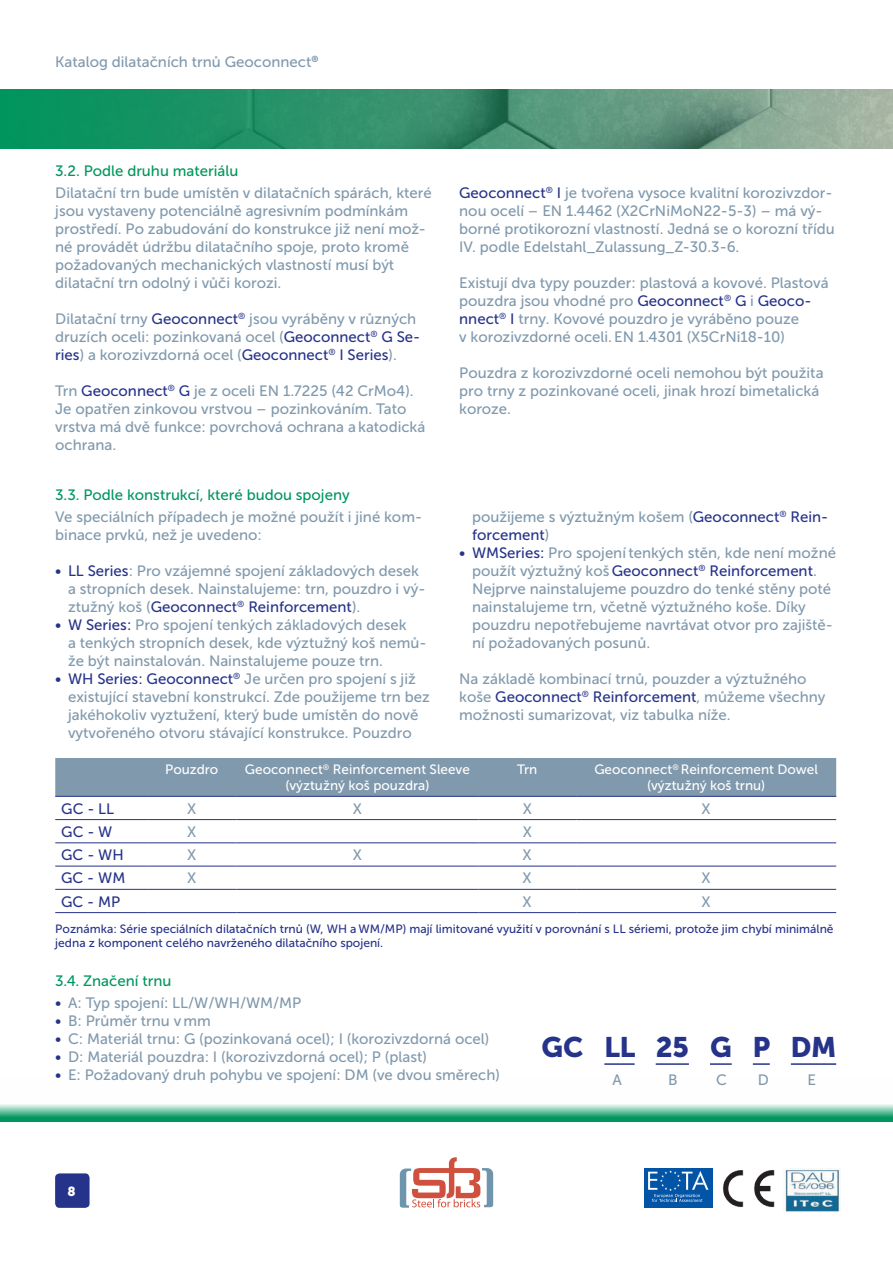
<style>
.page{position:relative;width:893px;height:1263px;background:#fff}
.page>*{position:absolute;margin:0;border:0;box-sizing:border-box;transform-origin:0 0}
.t1{font:28.05px "Museo Sans Cyrl 900";color:#26338a}
.t2{font:15px/18px "Museo Sans 500";color:#8099ad}
.t3{font:15px "Museo Sans 500";color:#00965e}
.t4{font:15px "Museo Sans 500";color:#26338a}
.t5{font:13.5px/16.2px "Museo Sans 500";color:#fff;text-align:center}
.t6{font:13.2px "Museo Sans Cyrl 900";color:#fff}
.t7{font:12px/14.4px "Museo Sans 500";color:#26338a}
.s1{color:#26338a}
</style>
<div class="page">
<svg style="left:0;top:89px;width:893px;height:60px;background:#459675"></svg>
<svg style="left:400px;top:1157px;width:93px;height:51px"></svg>
<svg style="left:0;top:1104px;width:893px;height:18px;background:#5cbb98"></svg>
<img style="left:722px;top:1170px;width:53px;height:38px">
<img style="left:784px;top:1168px;width:56px;height:44px">
<div style="left:644px;top:1168px;width:68px;height:40px;background:#0154a6"></div>
<svg style="left:648px;top:1170px;width:60px;height:32px"></svg>
<div style="left:55px;top:758px;width:781px;height:38px;background:#8099ad"></div>
<hr style="left:55px;top:796px;width:92px;height:1px;background:#26338a">
<hr style="left:147px;top:796px;width:89px;height:1px;background:#26338a">
<hr style="left:236px;top:796px;width:242px;height:1px;background:#26338a">
<hr style="left:478px;top:796px;width:98px;height:1px;background:#26338a">
<hr style="left:576px;top:796px;width:260px;height:1px;background:#26338a">
<hr style="left:55px;top:819px;width:92px;height:1px;background:#26338a">
<hr style="left:147px;top:819px;width:89px;height:1px;background:#26338a">
<hr style="left:236px;top:819px;width:242px;height:1px;background:#26338a">
<hr style="left:478px;top:819px;width:98px;height:1px;background:#26338a">
<hr style="left:576px;top:819px;width:260px;height:1px;background:#26338a">
<hr style="left:55px;top:842px;width:92px;height:1px;background:#26338a">
<hr style="left:147px;top:842px;width:89px;height:1px;background:#26338a">
<hr style="left:236px;top:842px;width:242px;height:1px;background:#26338a">
<hr style="left:478px;top:842px;width:98px;height:1px;background:#26338a">
<hr style="left:576px;top:842px;width:260px;height:1px;background:#26338a">
<hr style="left:55px;top:866px;width:92px;height:1px;background:#26338a">
<hr style="left:147px;top:866px;width:89px;height:1px;background:#26338a">
<hr style="left:236px;top:866px;width:242px;height:1px;background:#26338a">
<hr style="left:478px;top:866px;width:98px;height:1px;background:#26338a">
<hr style="left:576px;top:866px;width:260px;height:1px;background:#26338a">
<hr style="left:55px;top:889px;width:92px;height:1px;background:#26338a">
<hr style="left:147px;top:889px;width:89px;height:1px;background:#26338a">
<hr style="left:236px;top:889px;width:242px;height:1px;background:#26338a">
<hr style="left:478px;top:889px;width:98px;height:1px;background:#26338a">
<hr style="left:576px;top:889px;width:260px;height:1px;background:#26338a">
<hr style="left:55px;top:912px;width:92px;height:1px;background:#26338a">
<hr style="left:147px;top:912px;width:89px;height:1px;background:#26338a">
<hr style="left:236px;top:912px;width:242px;height:1px;background:#26338a">
<hr style="left:478px;top:912px;width:98px;height:1px;background:#26338a">
<hr style="left:576px;top:912px;width:260px;height:1px;background:#26338a">
<hr style="left:604px;top:1063px;width:31px;height:2px;background:#26338a">
<hr style="left:656px;top:1063px;width:33px;height:2px;background:#26338a">
<hr style="left:710px;top:1063px;width:22px;height:2px;background:#26338a">
<svg style="left:753px;top:1063px;width:17px;height:2px"></svg>
<hr style="left:791px;top:1063px;width:45px;height:2px;background:#26338a">
<div style="left:54px;top:1172px;width:37px;height:37px;background:#26338a;border-radius:5px"></div>
<div style="left:53px;top:1171px;width:39px;height:39px;border:2px solid #fff;border-radius:5px"></div>
<p class="t2" style="left:55px;top:52px;width:265px">Katalog dilatačních trnů Geoconnect<sup>®</sup></p>
<p class="t3" style="left:55px;top:162px;width:185px">3.2. Podle druhu materiálu</p>
<p class="t2" style="left:55px;top:184px;width:378px">Dilatační trn bude umístěn v dilatačních spárách, které jsou vystaveny potenciálně agresivním podmínkám prostředí. Po zabudování do konstrukce již není mož&shy;né provádět údržbu dilatačního spoje, proto kromě požadovaných mechanických vlastností musí být dilatační trn odolný i vůči korozi.</p>
<p class="t2" style="left:55px;top:310px;width:367px">Dilatační trny <span class="s1">Geoconnect</span><sup>®</sup> jsou vyráběny v různých druzích oceli: pozinkovaná ocel (<span class="s1">Geoconnect</span><sup>®</sup> <span class="s1">G Se&shy;ries</span>) a korozivzdorná ocel (<span class="s1">Geoconnect</span><sup>®</sup> <span class="s1">I Series</span>).</p>
<p class="t2" style="left:55px;top:382px;width:372px">Trn <span class="s1">Geoconnect</span><sup>®</sup> <span class="s1">G</span> je z oceli EN 1.7225 (42 CrMo4).<br>Je opatřen zinkovou vrstvou – pozinkováním. Tato vrstva má dvě funkce: povrchová ochrana a katodická ochrana.</p>
<p class="t3" style="left:55px;top:486px;width:296px">3.3. Podle konstrukcí, které budou spojeny</p>
<p class="t2" style="left:55px;top:508px;width:368px">Ve speciálních případech je možné použít i jiné kom&shy;binace prvků, než je uvedeno:</p>
<p class="t2" style="left:68px;top:562px;width:359px;text-indent:-13px"><span class="s1">• LL Series</span>: Pro vzájemné spojení základových desek a stropních desek. Nainstalujeme: trn, pouzdro i vý&shy;ztužný koš (<span class="s1">Geoconnect</span><sup>®</sup> <span class="s1">Reinforcement</span>).</p>
<p class="t2" style="left:68px;top:616px;width:360px;text-indent:-13px"><span class="s1">• W Series:</span> Pro spojení tenkých základových desek<br>a tenkých stropních desek, kde výztužný koš nemů&shy;že být nainstalován. Nainstalujeme pouze trn.</p>
<p class="t2" style="left:68px;top:670px;width:363px;text-indent:-13px"><span class="s1">• WH Series: Geoconnect</span><sup>®</sup> Je určen pro spojení s již existující stavební konstrukcí. Zde použijeme trn bez jakéhokoliv vyztužení, který bude umístěn do nově vytvořeného otvoru stávající konstrukce. Pouzdro</p>
<p class="t2" style="left:459px;top:184px;width:377px"><span class="s1">Geoconnect</span><sup>®</sup> <span class="s1">I</span> je tvořena vysoce kvalitní korozivzdor&shy;nou ocelí – EN 1.4462 (X2CrNiMoN22-5-3) – má vý&shy;borné protikorozní vlastností. Jedná se o korozní třídu IV. podle Edelstahl_Zulassung_Z-30.3-6.</p>
<p class="t2" style="left:459px;top:274px;width:371px">Existují dva typy pouzder: plastová a kovové. Plastová pouzdra jsou vhodné pro <span class="s1">Geoconnect</span><sup>®</sup> <span class="s1">G</span> i <span class="s1">Geoco&shy;nnect</span><sup>®</sup> <span class="s1">I</span> trny. Kovové pouzdro je vyráběno pouze<br>v korozivzdorné oceli. EN 1.4301 (X5CrNi18-10)</p>
<p class="t2" style="left:459px;top:364px;width:366px">Pouzdra z korozivzdorné oceli nemohou být použita pro trny z pozinkované oceli, jinak hrozí bimetalická koroze.</p>
<p class="t2" style="left:472px;top:508px;width:358px">použijeme s výztužným košem (<span class="s1">Geoconnect</span><sup>®</sup> <span class="s1">Rein&shy;forcement</span>)</p>
<p class="t2" style="left:472px;top:544px;width:366px;text-indent:-13px"><span class="s1">• WMSeries:</span> Pro spojenítenkých stěn, kde není možné použít výztužný koš<span class="s1">Geoconnect</span><sup>®</sup> <span class="s1">Reinforcement</span>.<br>Nejprve nainstalujeme pouzdro do tenké stěny poté nainstalujeme trn, včetně výztužného koše. Díky pouzdru nepotřebujeme navrtávat otvor pro zajiště&shy;ní požadovaných posunů.</p>
<p class="t2" style="left:459px;top:670px;width:368px">Na základě kombinací trnů, pouzder a výztužného koše <span class="s1">Geoconnect</span><sup>®</sup> <span class="s1">Reinforcement</span>, můžeme všechny možnosti sumarizovat, viz tabulka níže.</p>
<p class="t5" style="left:165px;top:761px;width:55px">Pouzdro</p>
<p class="t5" style="left:245px;top:761px;width:226px">Geoconnect<sup>®</sup> Reinforcement Sleeve (výztužný koš pouzdra)</p>
<p class="t5" style="left:517px;top:761px;width:21px">Trn</p>
<p class="t5" style="left:594px;top:761px;width:225px">Geoconnect<sup>®</sup> Reinforcement Dowel (výztužný koš trnu)</p>
<p class="t4" style="left:61px;top:800px;width:54px">GC - LL</p>
<p class="t2" style="left:187px;top:799px;width:11px">X</p>
<p class="t2" style="left:353px;top:799px;width:11px">X</p>
<p class="t2" style="left:523px;top:799px;width:11px">X</p>
<p class="t2" style="left:702px;top:799px;width:11px">X</p>
<p class="t4" style="left:61px;top:823px;width:53px">GC - W</p>
<p class="t2" style="left:187px;top:823px;width:11px">X</p>
<p class="t2" style="left:523px;top:823px;width:11px">X</p>
<p class="t4" style="left:61px;top:847px;width:64px">GC - WH</p>
<p class="t2" style="left:187px;top:846px;width:11px">X</p>
<p class="t2" style="left:353px;top:846px;width:11px">X</p>
<p class="t2" style="left:523px;top:846px;width:11px">X</p>
<p class="t4" style="left:61px;top:870px;width:66px">GC - WM</p>
<p class="t2" style="left:187px;top:869px;width:11px">X</p>
<p class="t2" style="left:523px;top:869px;width:11px">X</p>
<p class="t2" style="left:701px;top:869px;width:11px">X</p>
<p class="t4" style="left:61px;top:893px;width:61px">GC - MP</p>
<p class="t2" style="left:523px;top:892px;width:11px">X</p>
<p class="t2" style="left:701px;top:892px;width:11px">X</p>
<p class="t7" style="left:55px;top:921px;width:780px">Poznámka: Série speciálních dilatačních trnů (W, WH aWM/MP) mají limitované využití v porovnání s LL sériemi, protože jim chybí minimálně jedna z komponent celého navrženého dilatačního spojení.</p>
<p class="t3" style="left:55px;top:972px;width:118px">3.4. Značení trnu</p>
<p class="t2" style="left:55px;top:994px;width:248px"><span class="s1">•</span> A: Typ spojení: LL/W/WH/WM/MP</p>
<p class="t2" style="left:55px;top:1012px;width:157px"><span class="s1">•</span> B: Průměr trnu vmm</p>
<p class="t2" style="left:55px;top:1030px;width:436px"><span class="s1">•</span> C: Materiál trnu: G (pozinkovaná ocel); I (korozivzdorná ocel)</p>
<p class="t2" style="left:55px;top:1048px;width:373px"><span class="s1">•</span> D: Materiál pouzdra: I (korozivzdorná ocel); P (plast)</p>
<p class="t2" style="left:55px;top:1066px;width:446px"><span class="s1">•</span> E: Požadovaný druh pohybu ve spojení: DM (ve dvou směrech)</p>
<p class="t6" style="left:68px;top:1183px;width:10px">8</p>
<h1 class="t1" style="left:541px;top:1031px;width:296px">GC LL 25 G P DM</h1>
<p class="t2" style="left:612px;top:1070px;width:11px">A</p>
<p class="t2" style="left:668px;top:1070px;width:11px">B</p>
<p class="t2" style="left:716px;top:1070px;width:12px">C</p>
<p class="t2" style="left:758px;top:1070px;width:13px">D</p>
<p class="t2" style="left:808px;top:1070px;width:10px">E</p>
</div>
